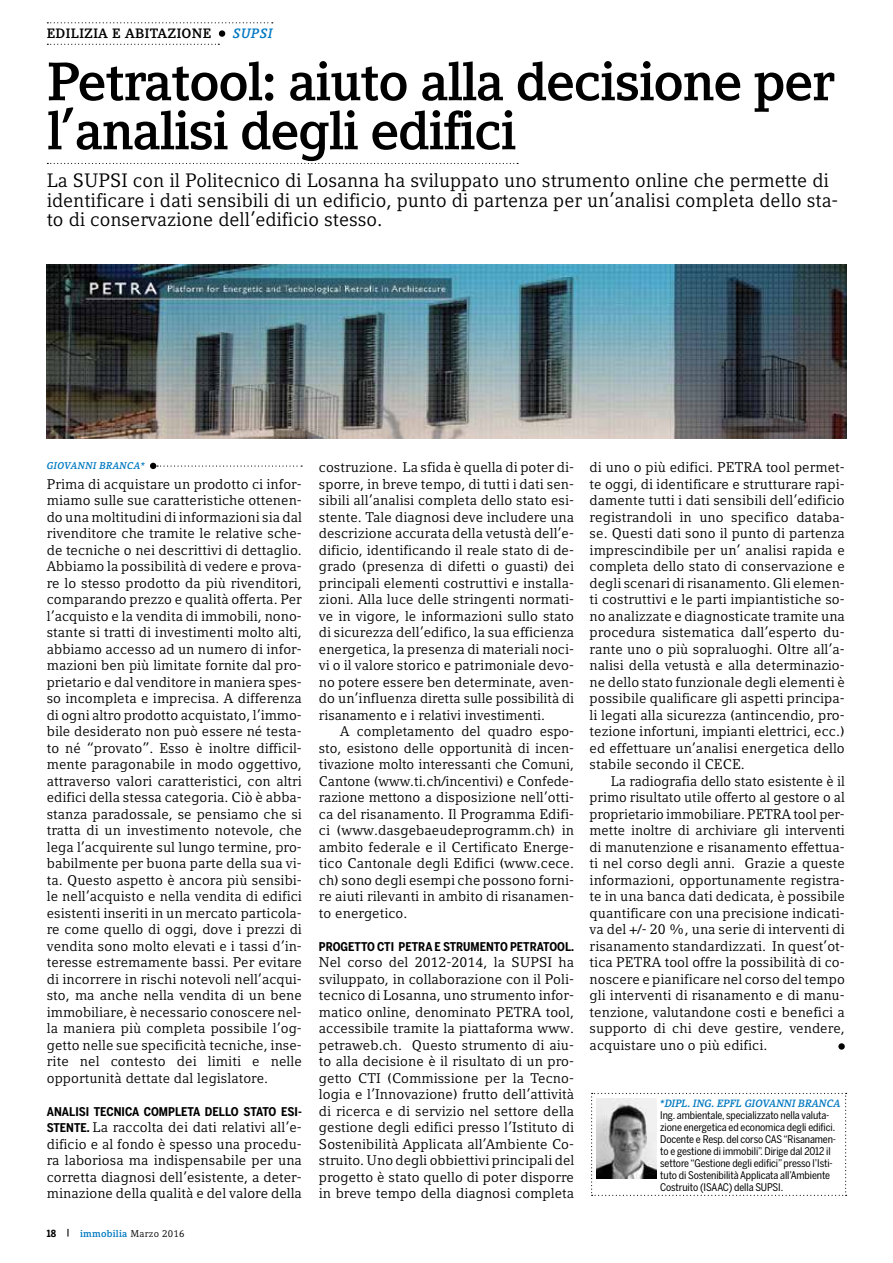
<style>
.page{position:relative;width:893px;height:1263px;background:#fff}
.page>*{position:absolute;margin:0;border:0;box-sizing:border-box;transform-origin:0 0}
.t1{font:700 53.4px/49.1px "Compatil Letter LT Pro";letter-spacing:-.025em;color:#000}
.t2{font:19.35px/19.4px "Compatil Letter LT Pro";color:#000}
.t3{font:13.95px/16.5px "Compatil Letter LT Pro";letter-spacing:.005em;color:#000;text-align:justify}
.t4{font:700 13.5px "Compatil Letter LT Pro";letter-spacing:.025em;color:#000}
.t5{font:italic 700 13.5px "Compatil Letter LT Pro";color:#0079c1}
.t6{font:700 12px "Benton Sans Cond";color:#000}
.t7{font:10.5px/12px "Benton Sans Cond";letter-spacing:-.01em;color:#000}
.t8{font:italic 700 10.5px "Compatil Letter LT Pro";letter-spacing:-.01em;color:#0079c1}
.t9{font:700 9.75px "Compatil Letter LT Pro";letter-spacing:.025em;color:#0079c1}
.t10{font:italic 700 9.75px "Compatil Letter LT Pro";letter-spacing:.025em;color:#0079c1}
.s1{font-family:"Benton Sans Cond";font-weight:700;font-size:12px}
.s2{font-family:"Benton Sans Cond";color:#000}
.s3{color:#000}
.s4{font-weight:400;color:#000}
</style>
<div class="page">
<svg style="left:47px;top:22px;width:226px;height:1px"></svg>
<svg style="left:47px;top:44px;width:172px;height:1px"></svg>
<div style="left:219px;top:30px;width:6px;height:7px;background:#000;border-radius:50%"></div>
<svg style="left:150px;top:463px;width:152px;height:6px"></svg>
<svg style="left:838px;top:1043px;width:7px;height:7px"></svg>
<svg style="left:47px;top:163px;width:471px;height:1px"></svg>
<svg style="left:591px;top:1093px;width:256px;height:103px"></svg>
<img style="left:596px;top:1098px;width:61px;height:80px">
<img style="left:47px;top:264px;width:799px;height:174px">
<p class="t4" style="left:47px;top:26px;width:166px">EDILIZIA E ABITAZIONE</p>
<p class="t5" style="left:233px;top:26px;width:42px">SUPSI</p>
<h1 class="t1" style="left:47px;top:58px;width:790px">Petratool: aiuto alla decisione per l’analisi degli edifici</h1>
<h2 class="t2" style="left:47px;top:171px;width:793px">La SUPSI con il Politecnico di Losanna ha sviluppato uno strumento online che permette di identificare i dati sensibili di un edificio, punto di partenza per un’analisi completa dello sta&shy;to di conservazione dell’edificio stesso.</h2>
<p class="t10" style="left:47px;top:460px;width:39px">GIOVANNI</p>
<p class="t10" style="left:99px;top:460px;width:47px">BRANCA*</p>
<p class="t3" style="left:47px;top:476px;width:257px">Prima di acquistare un prodotto ci infor&shy;miamo sulle sue caratteristiche ottenen&shy;do una moltitudini di informazioni sia dal rivenditore che tramite le relative sche&shy;de tecniche o nei descrittivi di dettaglio.<br>Abbiamo la possibilità di vedere e prova&shy;re lo stesso prodotto da più rivenditori, comparando prezzo e qualità offerta. Per l’acquisto e la vendita di immobili, nono&shy;stante si tratti di investimenti molto alti, abbiamo accesso ad un numero di infor&shy;mazioni ben più limitate fornite dal pro&shy;prietario e dal venditore in maniera spes&shy;so incompleta e imprecisa. A differenza di ogni altro prodotto acquistato, l’immo&shy;bile desiderato non può essere né testa&shy;to né “provato”. Esso è inoltre difficil&shy;mente paragonabile in modo oggettivo, attraverso valori caratteristici, con altri edifici della stessa categoria. Ciò è abba&shy;stanza paradossale, se pensiamo che si tratta di un investimento notevole, che lega l’acquirente sul lungo termine, pro&shy;babilmente per buona parte della sua vi&shy;ta. Questo aspetto è ancora più sensibi&shy;le nell’acquisto e nella vendita di edifici esistenti inseriti in un mercato particola&shy;re come quello di oggi, dove i prezzi di vendita sono molto elevati e i tassi d’in&shy;teresse estremamente bassi. Per evitare di incorrere in rischi notevoli nell’acqui&shy;sto, ma anche nella vendita di un bene immobiliare, è necessario conoscere nel&shy;la maniera più completa possibile l’og&shy;getto nelle sue specificità tecniche, inse&shy;rite nel contesto dei limiti e nelle opportunità dettate dal legislatore.</p>
<p class="t6" style="left:47px;top:1104px;width:14px">ANALISI</p>
<p class="t6" style="left:94px;top:1104px;width:8px">TECNICA</p>
<p class="t6" style="left:144px;top:1104px;width:9px">COMPLETA</p>
<p class="t6" style="left:205px;top:1104px;width:8px">DELLO</p>
<p class="t6" style="left:244px;top:1104px;width:8px">STATO</p>
<p class="t6" style="left:281px;top:1104px;width:22px">ESI -</p>
<p class="t6" style="left:47px;top:1121px;width:8px">STENTE</p>
<p class="t3" style="left:47px;top:1119px;width:257px;text-indent:40px"><span class="s1">.</span> La raccolta dei dati relativi all’e&shy;dificio e al fondo è spesso una procedu&shy;ra laboriosa ma indispensabile per una corretta diagnosi dell’esistente, a deter&shy;minazione della qualità e del valore della</p>
<p class="t9" style="left:47px;top:1227px;width:139px"><span class="s2">18</span> <span class="s3">|</span> immobilia <span class="s4">Marzo 2016</span></p>
<p class="t3" style="left:319px;top:459px;width:257px">costruzione. La sfida è quella di poter di&shy;sporre, in breve tempo, di tutti i dati sen&shy;sibili all’analisi completa dello stato esi&shy;stente. Tale diagnosi deve includere una descrizione accurata della vetustà dell’e&shy;dificio, identificando il reale stato di de&shy;grado (presenza di difetti o guasti) dei principali elementi costruttivi e installa&shy;zioni. Alla luce delle stringenti normati&shy;ve in vigore, le informazioni sullo stato di sicurezza dell’edifico, la sua efficienza energetica, la presenza di materiali noci&shy;vi o il valore storico e patrimoniale devo&shy;no potere essere ben determinate, aven&shy;do un’influenza diretta sulle possibilità di risanamento e i relativi investimenti.</p>
<p class="t3" style="left:319px;top:723px;width:257px;text-indent:21px">A completamento del quadro espo&shy;sto, esistono delle opportunità di incen&shy;tivazione molto interessanti che Comuni, Cantone (www.ti.ch/incentivi) e Confede&shy;razione mettono a disposizione nell’otti&shy;ca del risanamento. Il Programma Edifi&shy;ci (www.dasgebaeudeprogramm.ch) in ambito federale e il Certificato Energe&shy;tico Cantonale degli Edifici (www.cece. ch) sono degli esempi che possono forni&shy;re aiuti rilevanti in ambito di risanamen&shy;to energetico.</p>
<p class="t6" style="left:319px;top:939px;width:37px">PROGETTO</p>
<p class="t6" style="left:377px;top:939px;width:74px">CTI PETRA E STRUMENTO</p>
<p class="t6" style="left:510px;top:939px;width:15px">PETRATOOL</p>
<p class="t6" style="left:571px;top:939px;width:4px">.</p>
<p class="t3" style="left:319px;top:954px;width:257px">Nel corso del 2012-2014, la SUPSI ha sviluppato, in collaborazione con il Poli&shy;tecnico di Losanna, uno strumento infor&shy;matico online, denominato PETRA tool, accessibile tramite la piattaforma www. petraweb.ch. Questo strumento di aiu&shy;to alla decisione è il risultato di un pro&shy;getto CTI (Commissione per la Tecno&shy;logia e l’Innovazione) frutto dell’attività di ricerca e di servizio nel settore della gestione degli edifici presso l’Istituto di Sostenibilità Applicata all’Ambiente Co&shy;struito. Uno degli obbiettivi principali del progetto è stato quello di poter disporre in breve tempo della diagnosi completa</p>
<p class="t3" style="left:590px;top:459px;width:257px">di uno o più edifici. PETRA tool permet&shy;te oggi, di identificare e strutturare rapi&shy;damente tutti i dati sensibili dell’edificio registrandoli in uno specifico databa&shy;se. Questi dati sono il punto di partenza imprescindibile per un’ analisi rapida e completa dello stato di conservazione e degli scenari di risanamento. Gli elemen&shy;ti costruttivi e le parti impiantistiche so&shy;no analizzate e diagnosticate tramite una procedura sistematica dall’esperto du&shy;rante uno o più sopraluoghi. Oltre all’a&shy;nalisi della vetustà e alla determinazio&shy;ne dello stato funzionale degli elementi è possibile qualificare gli aspetti principa&shy;li legati alla sicurezza (antincendio, pro&shy;tezione infortuni, impianti elettrici, ecc.) ed effettuare un’analisi energetica dello stabile secondo il CECE.</p>
<p class="t3" style="left:590px;top:773px;width:257px;text-indent:21px">La radiografia dello stato esistente è il primo risultato utile offerto al gestore o al proprietario immobiliare. PETRA tool per&shy;mette inoltre di archiviare gli interventi di manutenzione e risanamento effettua&shy;ti nel corso degli anni. Grazie a queste informazioni, opportunamente registra&shy;te in una banca dati dedicata, è possibile quantificare con una precisione indicati&shy;va del +/- 20 %, una serie di interventi di risanamento standardizzati. In quest’ot&shy;tica PETRA tool offre la possibilità di co&shy;noscere e pianificare nel corso del tempo gli interventi di risanamento e di manu&shy;tenzione, valutandone costi e benefici a supporto di chi deve gestire, vendere, acquistare uno o più edifici.</p>
<p class="t8" style="left:660px;top:1097px;width:12px">*DIPL</p>
<p class="t8" style="left:688px;top:1097px;width:37px">. ING. EPFL</p>
<p class="t8" style="left:745px;top:1097px;width:40px">GIOVANNI</p>
<p class="t8" style="left:798px;top:1097px;width:44px">BRANCA</p>
<p class="t7" style="left:660px;top:1109px;width:177px">Ing. ambientale, specializzato nella valuta&shy;zione energetica ed economica degli edifici.<br>Docente e Resp. del corso CAS “Risanamen&shy;to e gestione di immobili”. Dirige dal 2012 il settore “Gestione degli edifici” presso l’Isti&shy;tuto di Sostenibilità Applicata all’Ambiente Costruito (ISAAC) della SUPSI.</p>
</div>
